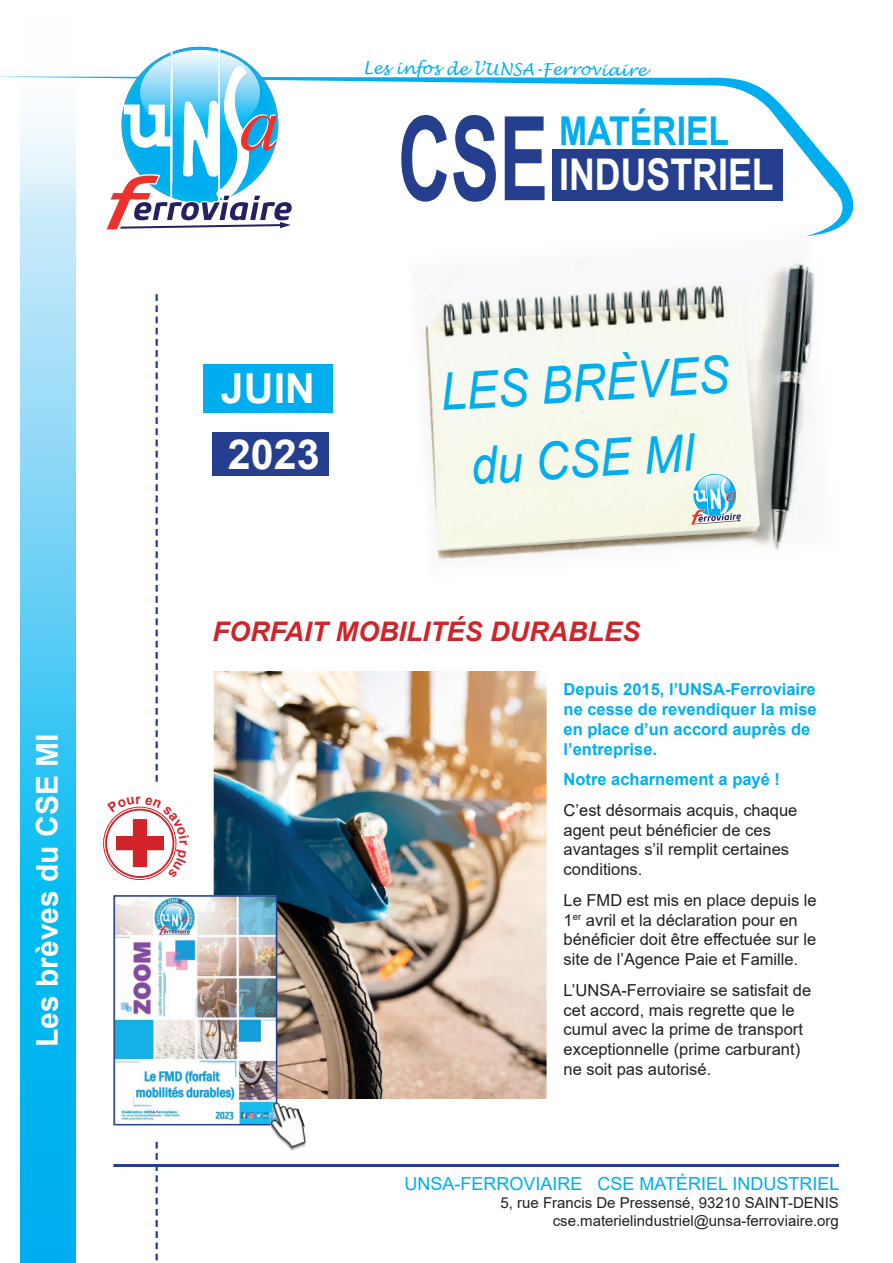
<style>
.page{position:relative;width:893px;height:1263px;background:#fff}
.page>*{position:absolute;margin:0;border:0;box-sizing:border-box;transform-origin:0 0}
.t1{font:700 117px "Arial";color:#253f8e;scale:.62 1}
.t2{font:900 90px "Arial";color:#d1232a}
.t3{font:italic 51.6px/75.8px "Arial";color:#00aeef;text-align:center;scale:.9 1}
.t4{font:700 43.65px "Arial";color:#fff;scale:.82 1}
.t5{font:700 41.25px/65.6px "Arial";color:#fff}
.t6{font:700 39.75px "Arial";color:#00aeef;scale:.85 1}
.t7{font:700 30px "Arial";color:#fff}
.t8{font:italic 700 27px "Arial";color:#d1232a}
.t9{font:18px "Arial";color:#00aeef}
.t10{font:16.5px/19.8px "Arial";color:#231f20}
.t11{font:700 16.5px/19.8px "Arial";color:#00aeef}
.t12{font:italic 16.5px "Lucida Handwriting";color:#00aeef}
.t13{font:15px/18px "Arial";color:#231f20;text-align:right}
</style>
<div class="page">
<svg style="left:156px;top:294px;width:2px;height:488px"></svg>
<img style="left:425px;top:262px;width:390px;height:299px">
<svg style="left:691px;top:474px;width:50px;height:51px;background:#a4cfdf"></svg>
<hr style="left:113px;top:1164px;width:726px;height:3px;background:#253f8e">
<svg style="left:21px;top:236px;width:55px;height:1027px;background:#44c6f3"></svg>
<div style="left:203px;top:365px;width:130px;height:48px;background:#00aeef"></div>
<div style="left:212px;top:432px;width:117px;height:44px;background:#253f8e"></div>
<img style="left:213px;top:672px;width:334px;height:426px">
<svg style="left:0;top:76px;width:854px;height:160px"></svg>
<svg style="left:105px;top:47px;width:188px;height:184px"></svg>
<img style="left:116px;top:898px;width:158px;height:224px">
<div style="left:113px;top:895px;width:164px;height:230px;border:2px solid #253f8e"></div>
<img style="left:264px;top:1096px;width:47px;height:55px">
<svg style="left:156px;top:1142px;width:2px;height:119px"></svg>
<svg style="left:107px;top:806px;width:70px;height:71px"></svg>
<p class="t12" style="left:363px;top:59px;width:285px">Les infos de l’UNSA-Ferroviaire</p>
<h1 class="t1" style="left:398px;top:77px;width:244px">CSE</h1>
<h3 class="t6" style="left:559px;top:103px;width:201px">MATÉRIEL</h3>
<h3 class="t4" style="left:559px;top:144px;width:263px">INDUSTRIEL</h3>
<h3 class="t7" style="left:26px;top:1047px;width:315px;rotate:-90deg">Les brèves du CSE MI</h3>
<h3 class="t5" style="left:221px;top:357px;width:100px">JUIN<br>2023</h3>
<h3 class="t3" style="left:438px;top:356px;width:323px;rotate:-4deg">LES BRÈVES du CSE MI</h3>
<h2 class="t2" style="left:110px;top:778px;width:61px">+</h2>
<h3 class="t8" style="left:213px;top:614px;width:429px">FORFAIT MOBILITÉS DURABLES</h3>
<p class="t11" style="left:564px;top:680px;width:255px">Depuis 2015, l’UNSA-Ferroviaire ne cesse de revendiquer la mise en place d’un accord auprès de l’entreprise.</p>
<p class="t11" style="left:564px;top:770px;width:218px">Notre acharnement a payé !</p>
<p class="t10" style="left:564px;top:800px;width:235px">C’est désormais acquis, chaque agent peut bénéficier de ces avantages s’il remplit certaines conditions.</p>
<p class="t10" style="left:564px;top:890px;width:255px">Le FMD est mis en place depuis le 1<sup>er</sup> avril et la déclaration pour en bénéficier doit être effectuée sur le site de l’Agence Paie et Famille.</p>
<p class="t10" style="left:564px;top:980px;width:249px">L’UNSA-Ferroviaire se satisfait de cet accord, mais regrette que le cumul avec la prime de transport exceptionnelle (prime carburant) ne soit pas autorisé.</p>
<p class="t9" style="left:405px;top:1171px;width:437px">UNSA-FERROVIAIRE CSE MATÉRIEL INDUSTRIEL</p>
<p class="t13" style="left:500px;top:1194px;width:340px">5, rue Francis De Pressensé, 93210 SAINT-DENIS cse.materielindustriel@unsa-ferroviaire.org</p>
</div>
